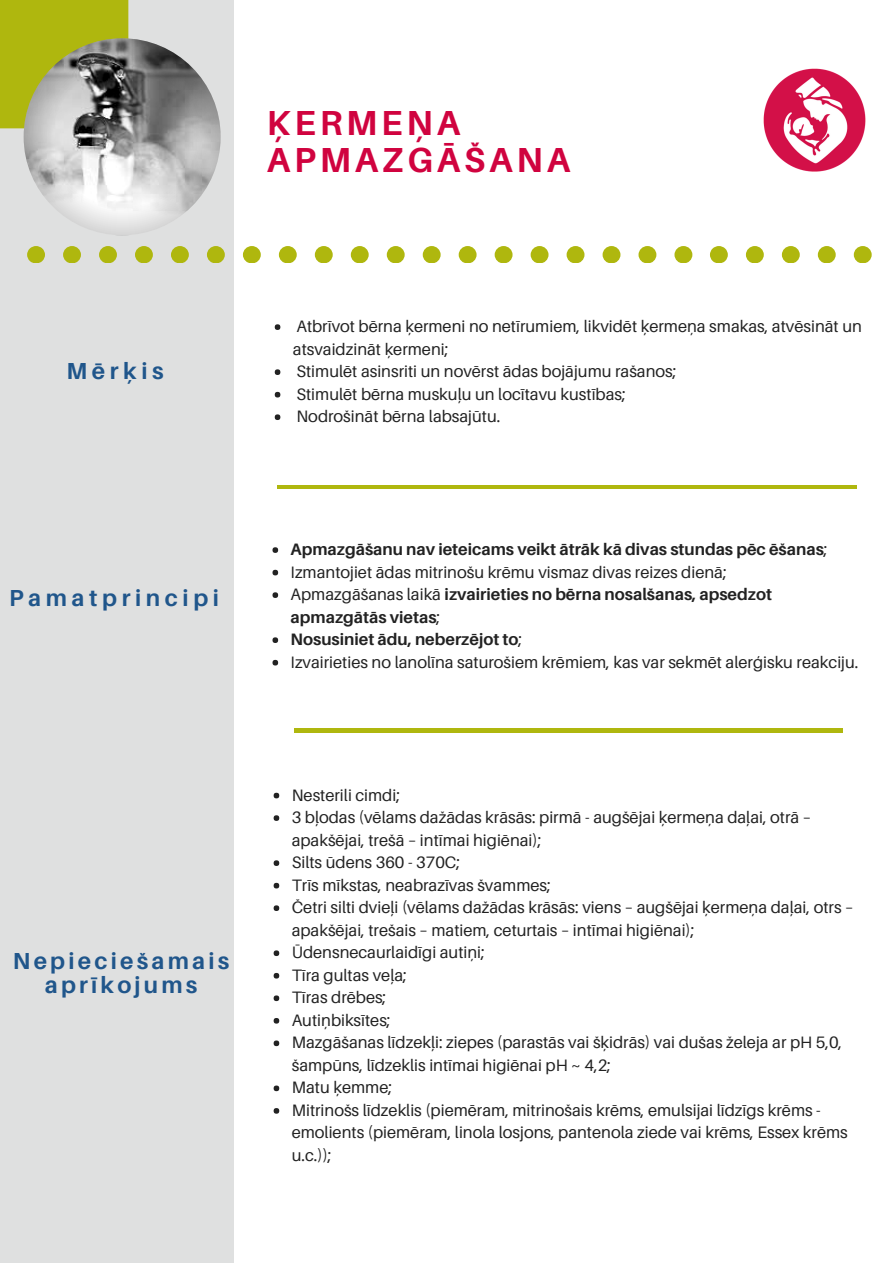
<style>
.page{position:relative;width:893px;height:1263px;background:#fff}
.page>*{position:absolute;margin:0;border:0;box-sizing:border-box;transform-origin:0 0}
.t1{font:700 34.8px/37.2px "Aileron";letter-spacing:.11em;color:#d0033f}
.t2{font:700 23.25px/24.8px "Aileron";letter-spacing:.14em;color:#20568b;text-align:center}
.t3{font:700 23.25px "Aileron";letter-spacing:.2em;color:#20568b}
.t4{font:16.5px/22.5px "Aileron";color:#222}
.s1{font-weight:700}
</style>
<div class="page">
<svg style="left:272px;top:547px;width:6px;height:6px"></svg>
<svg style="left:272px;top:570px;width:6px;height:5px"></svg>
<svg style="left:272px;top:592px;width:6px;height:6px"></svg>
<svg style="left:272px;top:637px;width:6px;height:6px"></svg>
<svg style="left:272px;top:660px;width:6px;height:5px"></svg>
<div style="left:0;top:0;width:234px;height:1263px;background:#dfe0e0"></div>
<hr style="left:277px;top:485px;width:580px;height:4px;background:#afb70e">
<div style="left:294px;top:728px;width:549px;height:5px;background:#afb70e"></div>
<svg style="left:275px;top:324px;width:5px;height:6px"></svg>
<svg style="left:275px;top:369px;width:5px;height:6px"></svg>
<svg style="left:275px;top:392px;width:5px;height:5px"></svg>
<svg style="left:275px;top:414px;width:5px;height:6px"></svg>
<svg style="left:274px;top:793px;width:5px;height:5px"></svg>
<svg style="left:274px;top:815px;width:5px;height:6px"></svg>
<svg style="left:274px;top:860px;width:5px;height:6px"></svg>
<svg style="left:274px;top:883px;width:5px;height:5px"></svg>
<svg style="left:274px;top:905px;width:5px;height:6px"></svg>
<svg style="left:274px;top:950px;width:5px;height:6px"></svg>
<svg style="left:274px;top:973px;width:5px;height:5px"></svg>
<svg style="left:274px;top:995px;width:5px;height:6px"></svg>
<svg style="left:274px;top:1018px;width:5px;height:5px"></svg>
<svg style="left:274px;top:1040px;width:5px;height:6px"></svg>
<svg style="left:274px;top:1085px;width:5px;height:6px"></svg>
<svg style="left:274px;top:1108px;width:5px;height:6px"></svg>
<img style="left:763px;top:68px;width:103px;height:104px">
<div style="left:0;top:0;width:128px;height:128px;background:#afb70e"></div>
<svg style="left:24px;top:38px;width:197px;height:197px"></svg>
<svg style="left:207px;top:246px;width:18px;height:16px"></svg>
<svg style="left:243px;top:246px;width:18px;height:16px"></svg>
<svg style="left:171px;top:246px;width:18px;height:16px"></svg>
<svg style="left:315px;top:246px;width:18px;height:16px"></svg>
<svg style="left:27px;top:246px;width:18px;height:16px"></svg>
<svg style="left:351px;top:246px;width:18px;height:16px"></svg>
<svg style="left:63px;top:246px;width:18px;height:16px"></svg>
<svg style="left:99px;top:246px;width:18px;height:16px"></svg>
<svg style="left:135px;top:246px;width:18px;height:16px"></svg>
<svg style="left:279px;top:246px;width:18px;height:16px"></svg>
<svg style="left:567px;top:246px;width:17px;height:16px"></svg>
<svg style="left:603px;top:246px;width:17px;height:16px"></svg>
<svg style="left:638px;top:246px;width:18px;height:16px"></svg>
<svg style="left:674px;top:246px;width:18px;height:16px"></svg>
<svg style="left:531px;top:246px;width:17px;height:16px"></svg>
<svg style="left:423px;top:246px;width:18px;height:16px"></svg>
<svg style="left:459px;top:246px;width:18px;height:16px"></svg>
<svg style="left:387px;top:246px;width:18px;height:16px"></svg>
<svg style="left:495px;top:246px;width:18px;height:16px"></svg>
<svg style="left:854px;top:246px;width:18px;height:16px"></svg>
<svg style="left:710px;top:246px;width:18px;height:16px"></svg>
<svg style="left:746px;top:246px;width:18px;height:16px"></svg>
<svg style="left:782px;top:246px;width:18px;height:16px"></svg>
<svg style="left:818px;top:246px;width:18px;height:16px"></svg>
<h1 class="t1" style="left:267px;top:103px;width:305px">ĶERMEŅA<br>APMAZGĀŠANA</h1>
<h2 class="t2" style="left:66px;top:358px;width:99px">Mērķis</h2>
<h2 class="t3" style="left:9px;top:583px;width:212px">Pamatprincipi</h2>
<h2 class="t2" style="left:13px;top:948px;width:218px">Nepieciešamais aprīkojums</h2>
<p class="t4" style="left:293px;top:315px;width:570px">Atbrīvot bērna ķermeni no netīrumiem, likvidēt ķermeņa smakas, atvēsināt un atsvaidzināt ķermeni;<br>Stimulēt asinsriti un novērst ādas bojājumu rašanos;<br>Stimulēt bērna muskuļu un locītavu kustības;<br>Nodrošināt bērna labsajūtu.</p>
<p class="t4" style="left:291px;top:538px;width:569px"><span class="s1">Apmazgāšanu nav ieteicams veikt ātrāk kā divas stundas pēc ēšanas</span>; Izmantojiet ādas mitrinošu krēmu vismaz divas reizes dienā;<br>Apmazgāšanas laikā <span class="s1">izvairieties no bērna nosalšanas, apsedzot apmazgātās vietas</span>;<br><span class="s1">Nosusiniet ādu, neberzējot to</span>;<br>Izvairieties no lanolīna saturošiem krēmiem, kas var sekmēt alerģisku reakciju.</p>
<p class="t4" style="left:292px;top:783px;width:563px">Nesterili cimdi;<br>3 bļodas (vēlams dažādas krāsās: pirmā - augšējai ķermeņa daļai, otrā – apakšējai, trešā – intīmai higiēnai);<br>Silts ūdens 360 - 370C;<br>Trīs mīkstas, neabrazīvas švammes;<br>Četri silti dvieļi (vēlams dažādas krāsās: viens – augšējai ķermeņa daļai, otrs – apakšējai, trešais – matiem, ceturtais – intīmai higiēnai);<br>Ūdensnecaurlaidīgi autiņi;<br>Tīra gultas veļa;<br>Tīras drēbes;<br>Autiņbiksītes;<br>Mazgāšanas līdzekļi: ziepes (parastās vai šķidrās) vai dušas želeja ar pH 5,0, šampūns, līdzeklis intīmai higiēnai pH ~ 4,2;<br>Matu ķemme;<br>Mitrinošs līdzeklis (piemēram, mitrinošais krēms, emulsijai līdzīgs krēms - emolients (piemēram, linola losjons, pantenola ziede vai krēms, Essex krēms u.c.));</p>
</div>
